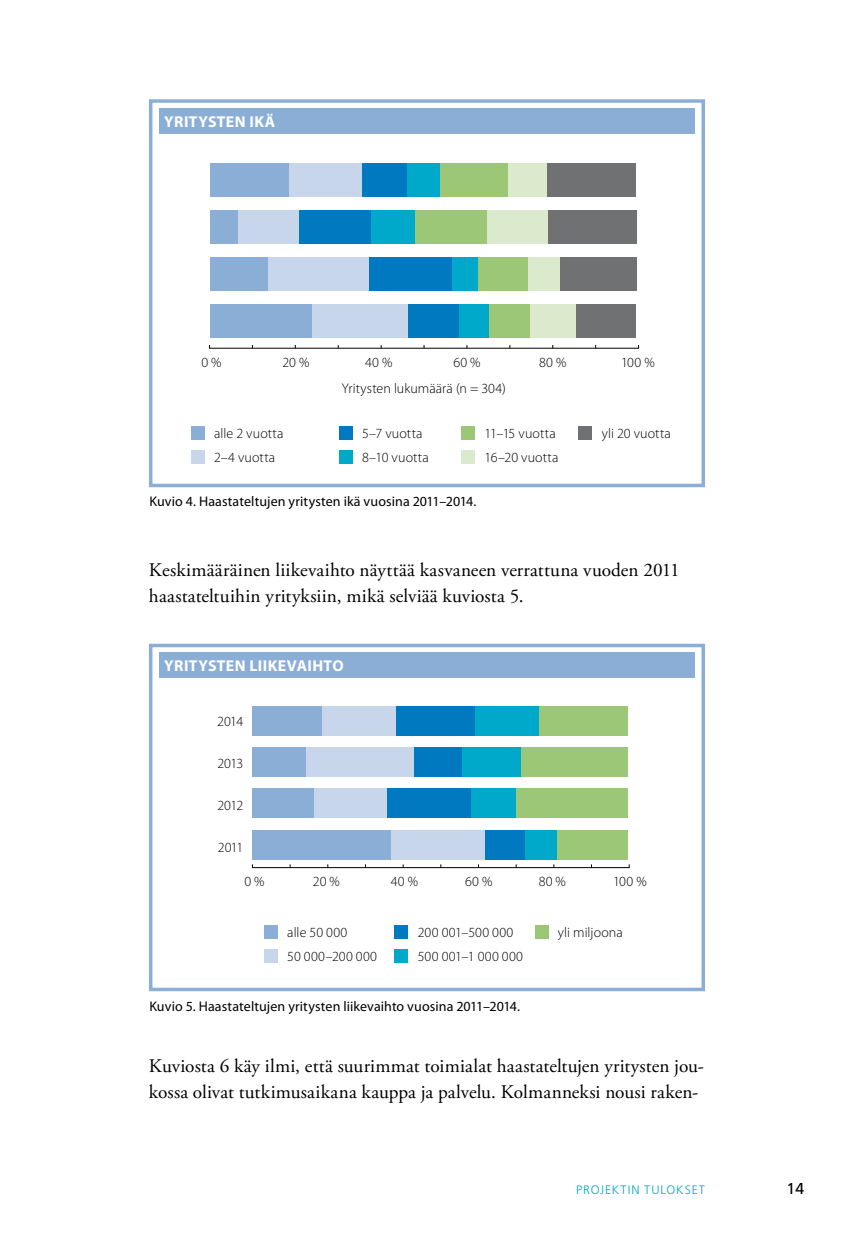
<style>
.page{position:relative;width:854px;height:1241px;background:#fff}
.page>*{position:absolute;margin:0;border:0;box-sizing:border-box;transform-origin:0 0}
.t1{font:19.25px/26.2px "Adobe Garamond Pro";letter-spacing:.005em;color:#000}
.t2{font:17.68px "Myriad Pro";color:#000}
.t3{font:700 15.75px "Myriad Pro";letter-spacing:.03em;color:#fff}
.t4{font:15.75px "Frutiger";color:#000}
.t5{font:15.4px "Myriad Pro";color:#000}
.t6{font:300 14px/26.2px "Myriad Pro";letter-spacing:.01em;color:#000}
.t7{font:14px "Myriad Pro";letter-spacing:.005em;color:#000}
.t8{font:300 12.25px "Frutiger";letter-spacing:.07em;color:#00a9c9}
.s1{font-weight:400;font-size:15.4px}
</style>
<div class="page">
<div style="left:149px;top:99px;width:555px;height:388px;background:#fff;border:4px solid #8baed7"></div>
<div style="left:159px;top:108px;width:534px;height:25px;background:#8baed7"></div>
<hr style="left:209px;top:348px;width:429px;height:1px;background:#000">
<div style="left:191px;top:426px;width:13px;height:13px;background:#8baed7"></div>
<div style="left:339px;top:426px;width:13px;height:13px;background:#0079c0"></div>
<div style="left:461px;top:426px;width:13px;height:13px;background:#9bc776"></div>
<div style="left:578px;top:426px;width:13px;height:13px;background:#707172"></div>
<div style="left:191px;top:450px;width:13px;height:13px;background:#c8d6ec"></div>
<div style="left:339px;top:450px;width:13px;height:13px;background:#00a9c9"></div>
<div style="left:461px;top:450px;width:13px;height:13px;background:#dbeacc"></div>
<div style="left:546px;top:162px;width:90px;height:34px;background:#707172"></div>
<div style="left:547px;top:210px;width:89px;height:34px;background:#707172"></div>
<div style="left:559px;top:257px;width:77px;height:34px;background:#707172"></div>
<div style="left:575px;top:304px;width:61px;height:34px;background:#707172"></div>
<div style="left:507px;top:162px;width:39px;height:34px;background:#dbeacc"></div>
<div style="left:486px;top:210px;width:61px;height:34px;background:#dbeacc"></div>
<div style="left:528px;top:257px;width:31px;height:34px;background:#dbeacc"></div>
<div style="left:529px;top:304px;width:46px;height:34px;background:#dbeacc"></div>
<div style="left:440px;top:162px;width:67px;height:34px;background:#9bc776"></div>
<div style="left:415px;top:210px;width:71px;height:34px;background:#9bc776"></div>
<div style="left:477px;top:257px;width:51px;height:34px;background:#9bc776"></div>
<div style="left:489px;top:304px;width:40px;height:34px;background:#9bc776"></div>
<div style="left:406px;top:162px;width:34px;height:34px;background:#00a9c9"></div>
<div style="left:370px;top:210px;width:45px;height:34px;background:#00a9c9"></div>
<div style="left:451px;top:257px;width:26px;height:34px;background:#00a9c9"></div>
<div style="left:458px;top:304px;width:31px;height:34px;background:#00a9c9"></div>
<div style="left:361px;top:162px;width:45px;height:34px;background:#0079c0"></div>
<div style="left:298px;top:210px;width:72px;height:34px;background:#0079c0"></div>
<div style="left:369px;top:257px;width:82px;height:34px;background:#0079c0"></div>
<div style="left:408px;top:304px;width:50px;height:34px;background:#0079c0"></div>
<div style="left:288px;top:162px;width:73px;height:34px;background:#c8d6ec"></div>
<div style="left:238px;top:210px;width:60px;height:34px;background:#c8d6ec"></div>
<div style="left:267px;top:257px;width:102px;height:34px;background:#c8d6ec"></div>
<div style="left:311px;top:304px;width:97px;height:34px;background:#c8d6ec"></div>
<div style="left:210px;top:162px;width:78px;height:34px;background:#8baed7"></div>
<div style="left:210px;top:210px;width:28px;height:34px;background:#8baed7"></div>
<div style="left:210px;top:257px;width:57px;height:34px;background:#8baed7"></div>
<div style="left:210px;top:304px;width:101px;height:34px;background:#8baed7"></div>
<div style="left:149px;top:643px;width:555px;height:348px;background:#fff;border:4px solid #8baed7"></div>
<div style="left:159px;top:652px;width:534px;height:25px;background:#8baed7"></div>
<hr style="left:252px;top:867px;width:377px;height:1px;background:#000">
<div style="left:538px;top:705px;width:89px;height:30px;background:#9bc776"></div>
<div style="left:520px;top:747px;width:107px;height:29px;background:#9bc776"></div>
<div style="left:515px;top:788px;width:112px;height:30px;background:#9bc776"></div>
<div style="left:556px;top:829px;width:71px;height:30px;background:#9bc776"></div>
<div style="left:474px;top:705px;width:64px;height:30px;background:#00a9c9"></div>
<div style="left:462px;top:747px;width:58px;height:29px;background:#00a9c9"></div>
<div style="left:471px;top:788px;width:44px;height:30px;background:#00a9c9"></div>
<div style="left:525px;top:829px;width:31px;height:30px;background:#00a9c9"></div>
<div style="left:395px;top:705px;width:79px;height:30px;background:#0079c0"></div>
<div style="left:413px;top:747px;width:49px;height:29px;background:#0079c0"></div>
<div style="left:387px;top:788px;width:84px;height:30px;background:#0079c0"></div>
<div style="left:484px;top:829px;width:41px;height:30px;background:#0079c0"></div>
<div style="left:321px;top:705px;width:74px;height:30px;background:#c8d6ec"></div>
<div style="left:306px;top:747px;width:107px;height:29px;background:#c8d6ec"></div>
<div style="left:314px;top:788px;width:73px;height:30px;background:#c8d6ec"></div>
<div style="left:391px;top:829px;width:93px;height:30px;background:#c8d6ec"></div>
<div style="left:252px;top:705px;width:69px;height:30px;background:#8baed7"></div>
<div style="left:252px;top:747px;width:54px;height:29px;background:#8baed7"></div>
<div style="left:252px;top:788px;width:62px;height:30px;background:#8baed7"></div>
<div style="left:252px;top:829px;width:139px;height:30px;background:#8baed7"></div>
<div style="left:264px;top:925px;width:13px;height:13px;background:#8baed7"></div>
<div style="left:395px;top:925px;width:13px;height:13px;background:#0079c0"></div>
<div style="left:535px;top:925px;width:13px;height:13px;background:#9bc776"></div>
<div style="left:264px;top:948px;width:13px;height:13px;background:#c8d6ec"></div>
<div style="left:395px;top:948px;width:13px;height:13px;background:#00a9c9"></div>
<p class="t3" style="left:164px;top:112px;width:112px">YRITYSTEN IKÄ</p>
<p class="t6" style="left:201px;top:348px;width:22px">0 %</p>
<p class="t6" style="left:282px;top:348px;width:28px">20 %</p>
<p class="t6" style="left:342px;top:348px;width:165px;text-indent:23px">40 %<br>Yritysten lukumäärä (n = 304)</p>
<p class="t6" style="left:453px;top:348px;width:29px">60 %</p>
<p class="t6" style="left:539px;top:348px;width:29px">80 %</p>
<p class="t6" style="left:621px;top:348px;width:35px">100 %</p>
<p class="t2" style="left:205px;top:357px;width:11px">0</p>
<p class="t2" style="left:286px;top:357px;width:20px">20</p>
<p class="t2" style="left:371px;top:357px;width:20px">40</p>
<p class="t2" style="left:456px;top:357px;width:20px">60</p>
<p class="t2" style="left:541px;top:357px;width:20px">80</p>
<p class="t2" style="left:622px;top:357px;width:29px">100</p>
<p class="t6" style="left:214px;top:420px;width:71px">alle 2 vuotta</p>
<p class="t6" style="left:362px;top:420px;width:62px">5–7 vuotta</p>
<p class="t6" style="left:484px;top:420px;width:72px">11–15 vuotta</p>
<p class="t6" style="left:601px;top:420px;width:71px">yli 20 vuotta</p>
<p class="t6" style="left:214px;top:444px;width:63px">2–4 vuotta</p>
<p class="t6" style="left:362px;top:444px;width:68px">8–10 vuotta</p>
<p class="t6" style="left:484px;top:444px;width:75px">16–20 vuotta</p>
<p class="t7" style="left:149px;top:493px;width:328px">Kuvio 4. Haastateltujen yritysten ikä vuosina 2011–2014.</p>
<p class="t1" style="left:149px;top:557px;width:532px">Keskimääräinen liikevaihto näyttää kasvaneen verrattuna vuoden 2011 haastateltuihin yrityksiin, mikä selviää kuviosta 5.</p>
<p class="t3" style="left:164px;top:657px;width:181px">YRITYSTEN LIIKEVAIHTO</p>
<p class="t6" style="left:217px;top:708px;width:27px">2014</p>
<p class="t6" style="left:217px;top:750px;width:27px">2013</p>
<p class="t6" style="left:217px;top:792px;width:27px">2012</p>
<p class="t6" style="left:218px;top:834px;width:27px">2011</p>
<p class="t6" style="left:244px;top:868px;width:22px">0 %<span class="s1">0</span></p>
<p class="t6" style="left:313px;top:868px;width:28px">20 %</p>
<p class="t5" style="left:319px;top:876px;width:17px">20</p>
<p class="t6" style="left:390px;top:868px;width:29px">40 %</p>
<p class="t5" style="left:394px;top:876px;width:17px">40</p>
<p class="t6" style="left:465px;top:868px;width:29px">60 %</p>
<p class="t5" style="left:469px;top:876px;width:17px">60</p>
<p class="t6" style="left:538px;top:868px;width:29px">80 %</p>
<p class="t5" style="left:544px;top:876px;width:17px">80</p>
<p class="t6" style="left:613px;top:868px;width:35px">100 %</p>
<p class="t5" style="left:615px;top:876px;width:25px">100</p>
<p class="t6" style="left:287px;top:918px;width:62px">alle 50 000</p>
<p class="t6" style="left:417px;top:918px;width:97px">200 001–500 000</p>
<p class="t6" style="left:557px;top:918px;width:66px">yli miljoona</p>
<p class="t6" style="left:287px;top:942px;width:91px">50 000–200 000</p>
<p class="t6" style="left:417px;top:942px;width:107px">500 001–1 000 000</p>
<p class="t7" style="left:149px;top:997px;width:372px">Kuvio 5. Haastateltujen yritysten liikevaihto vuosina 2011–2014.</p>
<p class="t1" style="left:149px;top:1053px;width:556px">Kuviosta 6 käy ilmi, että suurimmat toimialat haastateltujen yritysten jou&shy;kossa olivat tutkimusaikana kauppa ja palvelu. Kolmanneksi nousi raken-</p>
<p class="t8" style="left:576px;top:1182px;width:37px">PROJEKT</p>
<p class="t8" style="left:627px;top:1182px;width:57px">IN TULOKSET</p>
<p class="t4" style="left:786px;top:1178px;width:19px">14</p>
</div>
